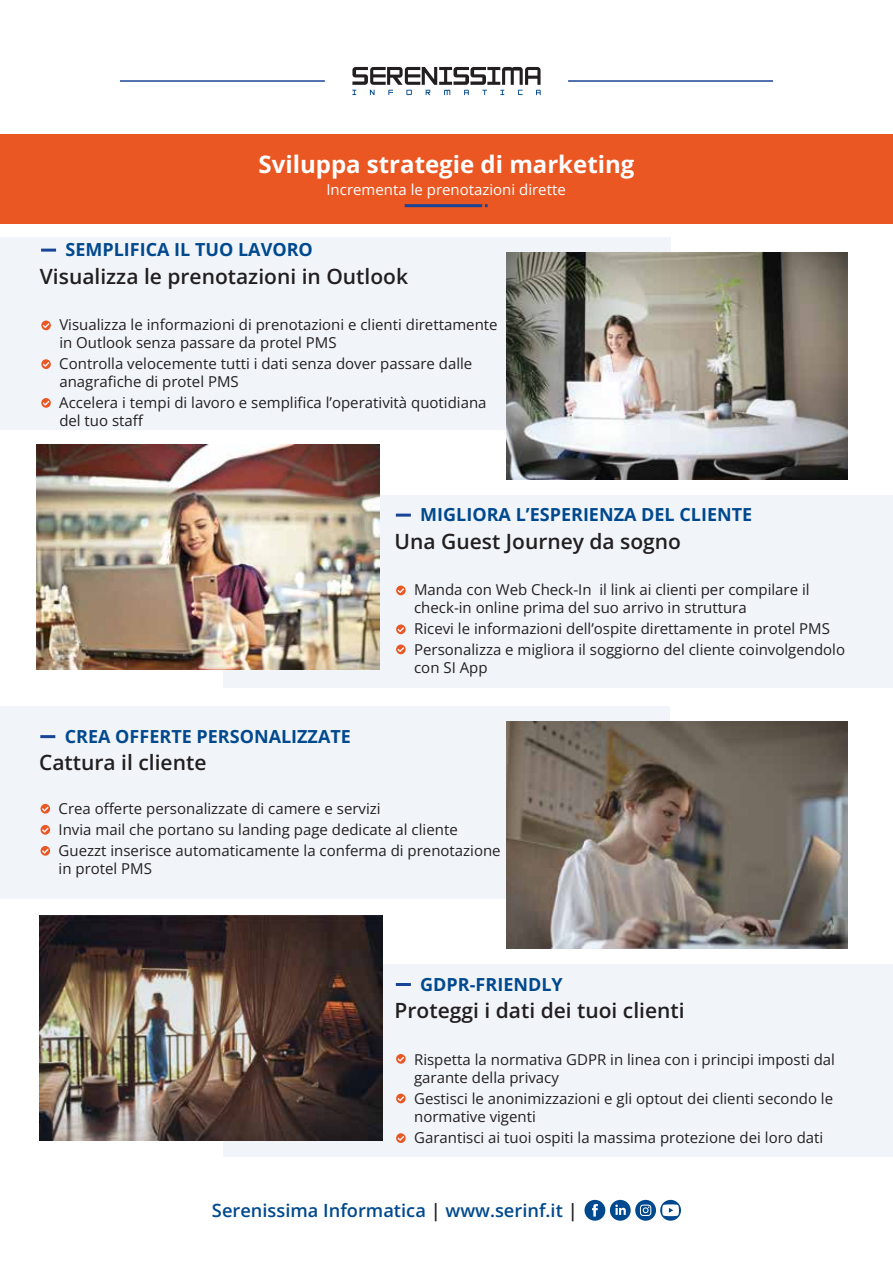
<style>
.page{position:relative;width:893px;height:1263px;background:#fff}
.page>*{position:absolute;margin:0;border:0;box-sizing:border-box;transform-origin:0 0}
.t1{font:700 24px "Open Sans";color:#fff}
.t2{font:600 21px "Open Sans";color:#231f20}
.t3{font:600 18.3px "Open Sans";color:#01498e}
.t4{font:700 18px "Open Sans";color:#01498e}
.t5{font:15px/18px "Open Sans";color:#231f20}
.t6{font:15px "Open Sans";color:#fff}
.s1{color:#221f21}
</style>
<div class="page">
<svg style="left:584px;top:1200px;width:97px;height:21px"></svg>
<svg style="left:352px;top:67px;width:189px;height:28px"></svg>
<hr style="left:120px;top:80px;width:205px;height:2px;background:#184496">
<hr style="left:568px;top:80px;width:205px;height:2px;background:#184496">
<div style="left:0;top:237px;width:671px;height:192px;background:#f1f5fa"></div>
<hr style="left:41px;top:249px;width:15px;height:3px;background:#184496">
<svg style="left:41px;top:320px;width:10px;height:10px"></svg>
<svg style="left:41px;top:398px;width:10px;height:10px"></svg>
<svg style="left:41px;top:359px;width:10px;height:10px"></svg>
<div style="left:223px;top:495px;width:670px;height:192px;background:#f1f5fa"></div>
<hr style="left:396px;top:514px;width:15px;height:3px;background:#184496">
<svg style="left:396px;top:585px;width:10px;height:10px"></svg>
<svg style="left:396px;top:624px;width:10px;height:10px"></svg>
<svg style="left:396px;top:644px;width:10px;height:10px"></svg>
<div style="left:0;top:706px;width:670px;height:192px;background:#f1f5fa"></div>
<hr style="left:40px;top:735px;width:15px;height:3px;background:#184496">
<svg style="left:41px;top:804px;width:9px;height:10px"></svg>
<svg style="left:41px;top:825px;width:9px;height:10px"></svg>
<svg style="left:41px;top:846px;width:9px;height:10px"></svg>
<div style="left:223px;top:965px;width:670px;height:192px;background:#f1f5fa"></div>
<hr style="left:396px;top:983px;width:15px;height:3px;background:#184496">
<svg style="left:396px;top:1054px;width:10px;height:10px"></svg>
<svg style="left:396px;top:1133px;width:10px;height:10px"></svg>
<svg style="left:396px;top:1093px;width:10px;height:10px"></svg>
<div style="left:0;top:134px;width:893px;height:89px;background:#ea5723"></div>
<img style="left:507px;top:253px;width:340px;height:226px">
<hr style="left:405px;top:204px;width:77px;height:3px;background:#184496">
<img style="left:507px;top:721px;width:340px;height:227px">
<img style="left:39px;top:915px;width:343px;height:226px">
<img style="left:36px;top:444px;width:343px;height:226px">
<h1 class="t1" style="left:259px;top:147px;width:377px">Sviluppa strategie di marketing</h1>
<p class="t6" style="left:326px;top:179px;width:241px">Incrementa le prenotazioni dirette</p>
<p class="t4" style="left:65px;top:237px;width:249px">SEMPLIFICA IL TUO LAVORO</p>
<h2 class="t2" style="left:40px;top:262px;width:370px">Visualizza le prenotazioni in Outlook</h2>
<p class="t5" style="left:59px;top:315px;width:440px">Visualizza le informazioni di prenotazioni e clienti direttamente in Outlook senza passare da protel PMS</p>
<p class="t5" style="left:59px;top:354px;width:415px">Controlla velocemente tutti i dati senza dover passare dalle anagrafiche di protel PMS</p>
<p class="t5" style="left:59px;top:393px;width:429px">Accelera i tempi di lavoro e semplifica l’operatività quotidiana del tuo staff</p>
<p class="t4" style="left:420px;top:502px;width:333px">MIGLIORA L’ESPERIENZA DEL CLIENTE</p>
<p class="t4" style="left:65px;top:724px;width:288px">CREA OFFERTE PERSONALIZZATE</p>
<h2 class="t2" style="left:395px;top:527px;width:288px">Una Guest Journey da sogno</h2>
<p class="t5" style="left:414px;top:580px;width:397px">Manda con Web Check-In il link ai clienti per compilare il check-in online prima del suo arrivo in struttura</p>
<p class="t5" style="left:414px;top:618px;width:432px;line-height:21px">Ricevi le informazioni dell’ospite direttamente in protel PMS<br>Personalizza e migliora il soggiorno del cliente coinvolgendolo</p>
<p class="t5" style="left:414px;top:658px;width:75px">con SI App</p>
<h2 class="t2" style="left:39px;top:748px;width:169px">Cattura il cliente</h2>
<p class="t5" style="left:59px;top:797px;width:444px;line-height:21px">Crea offerte personalizzate di camere e servizi<br>Invia mail che portano su landing page dedicate al cliente<br>Guezzt inserisce automaticamente la conferma di prenotazione</p>
<p class="t5" style="left:59px;top:859px;width:95px">in protel PMS</p>
<p class="t4" style="left:420px;top:972px;width:144px">GDPR-FRIENDLY</p>
<h2 class="t2" style="left:395px;top:996px;width:292px">Proteggi i dati dei tuoi clienti</h2>
<p class="t5" style="left:414px;top:1050px;width:422px">Rispetta la normativa GDPR in linea con i principi imposti dal garante della privacy</p>
<p class="t5" style="left:414px;top:1089px;width:421px">Gestisci le anonimizzazioni e gli optout dei clienti secondo le normative vigenti</p>
<p class="t5" style="left:414px;top:1128px;width:411px">Garantisci ai tuoi ospiti la massima protezione dei loro dati</p>
<p class="t3" style="left:212px;top:1197px;width:367px">Serenissima Informatica <span class="s1">|</span> www.serinf.it <span class="s1">|</span></p>
</div>
